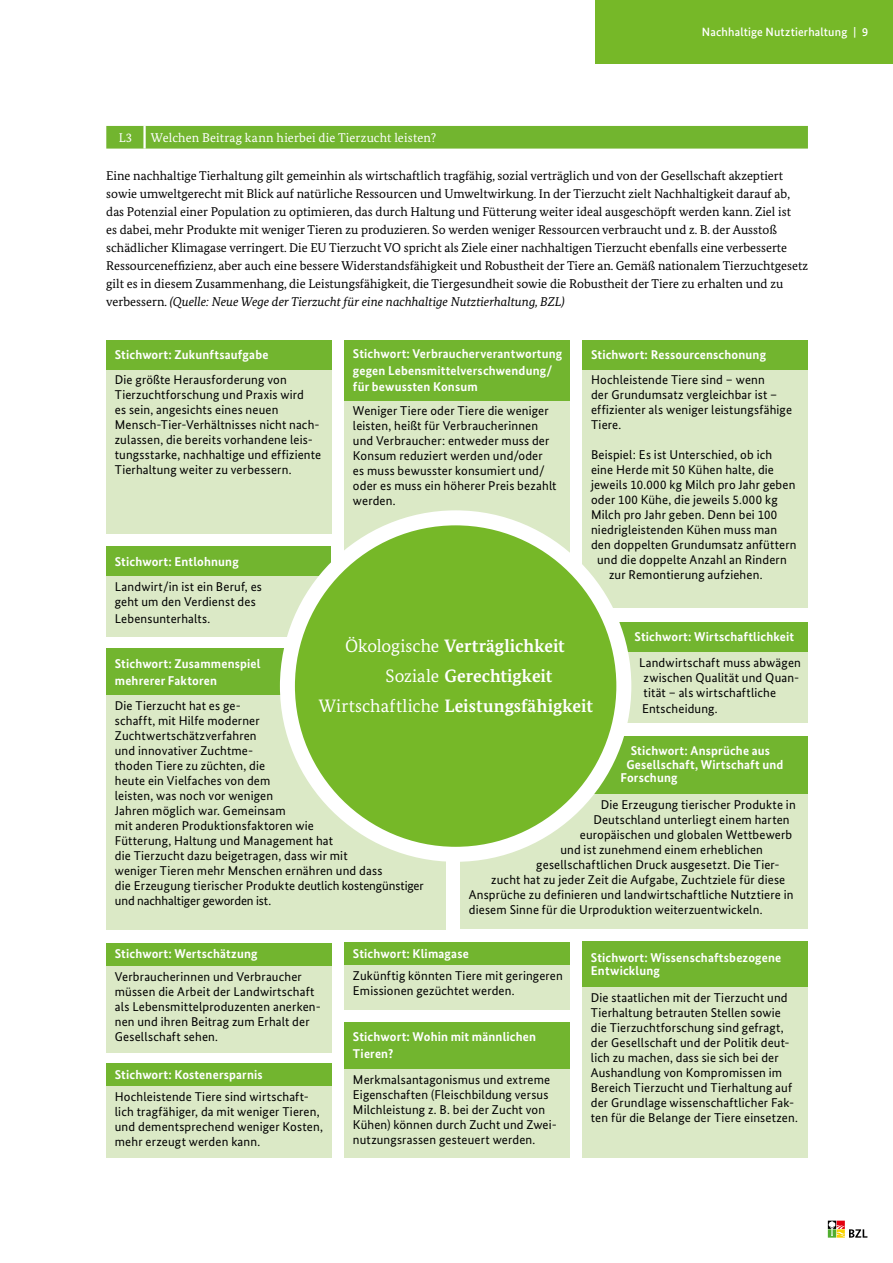
<style>
.page{position:relative;width:893px;height:1263px;background:#fff}
.page>*{position:absolute;margin:0;border:0;box-sizing:border-box;transform-origin:0 0}
.t1{font:700 18px "Bundes Serif";color:#fff}
._01_bildunterschrift{font:12.75px/15px "Bundes Sans";letter-spacing:.01em;color:#000}
.t2{font:12.75px/18px "Bundes Serif";color:#000}
._01_bildunterschrift-2{font:700 12.75px/16.5px "Bundes Sans";letter-spacing:.015em;color:#fff}
._01_fließtext_ohne_z{font:12.75px "Bundes Serif";letter-spacing:.015em;color:#fff}
.t3{font:500 12px "Bundes Sans";letter-spacing:.015em;color:#fff}
.s1{font-style:italic}
.s2{font-weight:400}
</style>
<div class="page">
<div style="left:595px;top:0;width:298px;height:64px;background:#76b828"></div>
<svg style="left:828px;top:1220px;width:39px;height:17px"></svg>
<div style="left:106px;top:1086px;width:226px;height:72px;background:#dbe9c6"></div>
<div style="left:106px;top:1063px;width:226px;height:23px;background:#72b52f"></div>
<div style="left:344px;top:965px;width:226px;height:45px;background:#dbe9c6"></div>
<div style="left:106px;top:965px;width:226px;height:87px;background:#dbe9c6"></div>
<div style="left:344px;top:942px;width:226px;height:23px;background:#72b52f"></div>
<div style="left:106px;top:942px;width:226px;height:23px;background:#72b52f"></div>
<div style="left:583px;top:652px;width:225px;height:71px;background:#dbe9c6"></div>
<div style="left:583px;top:622px;width:225px;height:30px;background:#72b52f"></div>
<div style="left:106px;top:576px;width:224px;height:60px;background:#dbe9c6"></div>
<div style="left:106px;top:546px;width:225px;height:30px;background:#72b52f"></div>
<div style="left:460px;top:793px;width:348px;height:136px;background:#dbe9c6"></div>
<div style="left:582px;top:987px;width:226px;height:170px;background:#dbe9c6"></div>
<div style="left:460px;top:735px;width:348px;height:58px;background:#72b52f"></div>
<div style="left:582px;top:941px;width:226px;height:46px;background:#72b52f"></div>
<div style="left:344px;top:1068px;width:226px;height:90px;background:#dbe9c6"></div>
<div style="left:106px;top:695px;width:339px;height:234px;background:#dbe9c6"></div>
<div style="left:344px;top:1022px;width:226px;height:47px;background:#72b52f"></div>
<div style="left:106px;top:648px;width:339px;height:47px;background:#72b52f"></div>
<div style="left:344px;top:400px;width:226px;height:159px;background:#dbe9c6"></div>
<div style="left:344px;top:340px;width:226px;height:60px;background:#72b52f"></div>
<div style="left:583px;top:369px;width:225px;height:238px;background:#dbe9c6"></div>
<div style="left:106px;top:369px;width:226px;height:165px;background:#dbe9c6"></div>
<div style="left:583px;top:340px;width:225px;height:29px;background:#72b52f"></div>
<div style="left:106px;top:340px;width:226px;height:29px;background:#72b52f"></div>
<div style="left:287px;top:518px;width:337px;height:336px;background:#76b828;border-radius:50%"></div>
<div style="left:280px;top:510px;width:351px;height:352px;border:15px solid #fff;border-radius:50%"></div>
<div style="left:106px;top:126px;width:702px;height:23px;background:#72b52f"></div>
<hr style="left:143px;top:126px;width:3px;height:23px;background:#fff">
<p class="t3" style="left:702px;top:24px;width:168px">Nachhaltige Nutztierhaltung | 9</p>
<p class="_01_fließtext_ohne_z" style="left:119px;top:130px;width:15px">L3</p>
<p class="_01_fließtext_ohne_z" style="left:151px;top:130px;width:287px">Welchen Beitrag kann hierbei die Tierzucht leisten?</p>
<p class="t2" style="left:106px;top:166px;width:703px">Eine nachhaltige Tierhaltung gilt gemeinhin als wirtschaftlich tragfähig, sozial verträglich und von der Gesellschaft akzeptiert sowie umweltgerecht mit Blick auf natürliche Ressourcen und Umweltwirkung. In der Tierzucht zielt Nachhaltigkeit darauf ab, das Potenzial einer Population zu optimieren, das durch Haltung und Fütterung weiter ideal ausgeschöpft werden kann. Ziel ist<br>es dabei, mehr Produkte mit weniger Tieren zu produzieren. So werden weniger Ressourcen verbraucht und z. B. der Ausstoß schädlicher Klimagase verringert. Die EU Tierzucht VO spricht als Ziele einer nachhaltigen Tierzucht ebenfalls eine verbesserte Ressourceneffizienz, aber auch eine bessere Widerstandsfähigkeit und Robustheit der Tiere an. Gemäß nationalem Tierzuchtgesetz gilt es in diesem Zusammenhang, die Leistungsfähigkeit, die Tiergesundheit sowie die Robustheit der Tiere zu erhalten und zu verbessern. <span class="s1">(Quelle: Neue Wege der Tierzucht für eine nachhaltige Nutztierhaltung, BZL)</span></p>
<p class="_01_bildunterschrift-2" style="left:353px;top:345px;width:211px">Stichwort: Verbraucherverantwortung gegen Lebensmittelverschwendung/ für bewussten Konsum</p>
<p class="_01_bildunterschrift-2" style="left:115px;top:346px;width:155px">Stichwort: Zukunftsaufgabe</p>
<p class="_01_bildunterschrift-2" style="left:591px;top:346px;width:177px">Stichwort: Ressourcenschonung</p>
<p class="_01_bildunterschrift" style="left:115px;top:372px;width:208px">Die größte Herausforderung von Tierzuchtforschung und Praxis wird<br>es sein, angesichts eines neuen Mensch-Tier-Verhältnisses nicht nach&shy;zulassen, die bereits vorhandene leis&shy;tungsstarke, nachhaltige und effiziente Tierhaltung weiter zu verbessern.</p>
<p class="_01_bildunterschrift" style="left:591px;top:372px;width:202px">Hochleistende Tiere sind – wenn<br>der Grundumsatz vergleichbar ist – effizienter als weniger leistungsfähige<br>Tiere.</p>
<p class="_01_bildunterschrift" style="left:591px;top:447px;width:183px">Beispiel: Es ist Unterschied, ob ich</p>
<p class="_01_bildunterschrift" style="left:591px;top:462px;width:184px">eine Herde mit 50 Kühen halte, die</p>
<p class="_01_bildunterschrift" style="left:591px;top:477px;width:206px">jeweils 10.000 kg Milch pro Jahr geben</p>
<p class="_01_bildunterschrift" style="left:591px;top:492px;width:188px">oder 100 Kühe, die jeweils 5.000 kg</p>
<p class="_01_bildunterschrift" style="left:591px;top:507px;width:188px">Milch pro Jahr geben. Denn bei 100</p>
<p class="_01_bildunterschrift" style="left:591px;top:522px;width:188px">niedrigleistenden Kühen muss man</p>
<p class="_01_bildunterschrift" style="left:591px;top:537px;width:207px">den doppelten Grundumsatz anfüttern</p>
<p class="_01_bildunterschrift" style="left:597px;top:552px;width:191px">und die doppelte Anzahl an Rindern</p>
<p class="_01_bildunterschrift" style="left:609px;top:567px;width:155px">zur Remontierung aufziehen.</p>
<p class="_01_bildunterschrift" style="left:353px;top:403px;width:205px">Weniger Tiere oder Tiere die weniger leisten, heißt für Verbraucherinnen und Verbraucher: entweder muss der<br>Konsum reduziert werden und/oder es muss bewusster konsumiert und/ oder es muss ein höherer Preis bezahlt werden.</p>
<p class="_01_bildunterschrift-2" style="left:115px;top:553px;width:126px">Stichwort: Entlohnung</p>
<p class="_01_bildunterschrift" style="left:115px;top:579px;width:149px">Landwirt/in ist ein Beruf, es geht um den Verdienst des</p>
<p class="_01_bildunterschrift" style="left:115px;top:611px;width:97px">Lebensunterhalts.</p>
<p class="_01_bildunterschrift-2" style="left:635px;top:628px;width:161px">Stichwort: Wirtschaftlichkeit</p>
<h1 class="t1" style="left:345px;top:634px;width:221px"><span class="s2">Ökologische</span> Verträglichkeit</h1>
<h1 class="t1" style="left:386px;top:664px;width:168px"><span class="s2">Soziale</span> Gerechtigkeit</h1>
<h1 class="t1" style="left:319px;top:694px;width:276px"><span class="s2">Wirtschaftliche</span> Leistungsfähigkeit</h1>
<p class="_01_bildunterschrift" style="left:644px;top:655px;width:159px;text-indent:-4px">Landwirtschaft muss abwägen zwischen Qualität und Quan&shy;tität – als wirtschaftliche</p>
<p class="_01_bildunterschrift" style="left:642px;top:701px;width:77px">Entscheidung.</p>
<p class="_01_bildunterschrift-2" style="left:115px;top:655px;width:147px">Stichwort: Zusammenspiel mehrerer Faktoren</p>
<p class="_01_bildunterschrift" style="left:115px;top:698px;width:311px">Die Tierzucht hat es ge-<br>schafft, mit Hilfe moderner<br>Zuchtwertschätzverfahren<br>und innovativer Zuchtme-<br>thoden Tiere zu züchten, die<br>heute ein Vielfaches von dem<br>leisten, was noch vor wenigen<br>Jahren möglich war. Gemeinsam<br>mit anderen Produktionsfaktoren wie<br>Fütterung, Haltung und Management hat<br>die Tierzucht dazu beigetragen, dass wir mit<br>weniger Tieren mehr Menschen ernähren und dass<br>die Erzeugung tierischer Produkte deutlich kostengünstiger und nachhaltiger geworden ist.</p>
<p class="_01_bildunterschrift-2" style="left:631px;top:743px;width:141px">Stichwort: Ansprüche aus</p>
<p class="_01_bildunterschrift-2" style="left:626px;top:756px;width:159px">Gesellschaft, Wirtschaft und</p>
<p class="_01_bildunterschrift-2" style="left:620px;top:770px;width:59px">Forschung</p>
<p class="_01_bildunterschrift" style="left:601px;top:797px;width:196px">Die Erzeugung tierischer Produkte in</p>
<p class="_01_bildunterschrift" style="left:593px;top:812px;width:198px">Deutschland unterliegt einem harten</p>
<p class="_01_bildunterschrift" style="left:580px;top:827px;width:214px">europäischen und globalen Wettbewerb</p>
<p class="_01_bildunterschrift" style="left:560px;top:842px;width:204px">und ist zunehmend einem erheblichen</p>
<p class="_01_bildunterschrift" style="left:536px;top:857px;width:245px">gesellschaftlichen Druck ausgesetzt. Die Tier-</p>
<p class="_01_bildunterschrift" style="left:491px;top:872px;width:295px">zucht hat zu jeder Zeit die Aufgabe, Zuchtziele für diese</p>
<p class="_01_bildunterschrift" style="left:469px;top:887px;width:326px">Ansprüche zu definieren und landwirtschaftliche Nutztiere in</p>
<p class="_01_bildunterschrift" style="left:469px;top:902px;width:295px">diesem Sinne für die Urproduktion weiterzuentwickeln.</p>
<p class="_01_bildunterschrift-2" style="left:115px;top:946px;width:144px">Stichwort: Wertschätzung</p>
<p class="_01_bildunterschrift-2" style="left:353px;top:945px;width:117px">Stichwort: Klimagase</p>
<p class="_01_bildunterschrift" style="left:115px;top:968px;width:208px">Verbraucherinnen und Verbraucher müssen die Arbeit der Landwirtschaft als Lebensmittelproduzenten anerken&shy;nen und ihren Beitrag zum Erhalt der Gesellschaft sehen.</p>
<p class="_01_bildunterschrift-2" style="left:115px;top:1066px;width:149px">Stichwort: Kostenersparnis</p>
<p class="_01_bildunterschrift" style="left:115px;top:1089px;width:210px">Hochleistende Tiere sind wirtschaft&shy;lich tragfähiger, da mit weniger Tieren, und dementsprechend weniger Kosten, mehr erzeugt werden kann.</p>
<p class="_01_bildunterschrift" style="left:353px;top:968px;width:211px">Zukünftig könnten Tiere mit geringeren<br>Emissionen gezüchtet werden.</p>
<p class="_01_bildunterschrift-2" style="left:353px;top:1029px;width:185px">Stichwort: Wohin mit männlichen<br>Tieren?</p>
<p class="_01_bildunterschrift" style="left:353px;top:1072px;width:205px">Merkmalsantagonismus und extreme Eigenschaften (Fleischbildung versus Milchleistung z. B. bei der Zucht von Kühen) können durch Zucht und Zwei&shy;nutzungsrassen gesteuert werden.</p>
<p class="_01_bildunterschrift-2" style="left:591px;top:950px;width:192px;line-height:13.5px">Stichwort: Wissenschaftsbezogene<br>Entwicklung</p>
<p class="_01_bildunterschrift" style="left:591px;top:990px;width:209px">Die staatlichen mit der Tierzucht und Tierhaltung betrauten Stellen sowie die Tierzuchtforschung sind gefragt, der Gesellschaft und der Politik deut&shy;lich zu machen, dass sie sich bei der Aushandlung von Kompromissen im Bereich Tierzucht und Tierhaltung auf der Grundlage wissenschaftlicher Fak&shy;ten für die Belange der Tiere einsetzen.</p>
</div>
